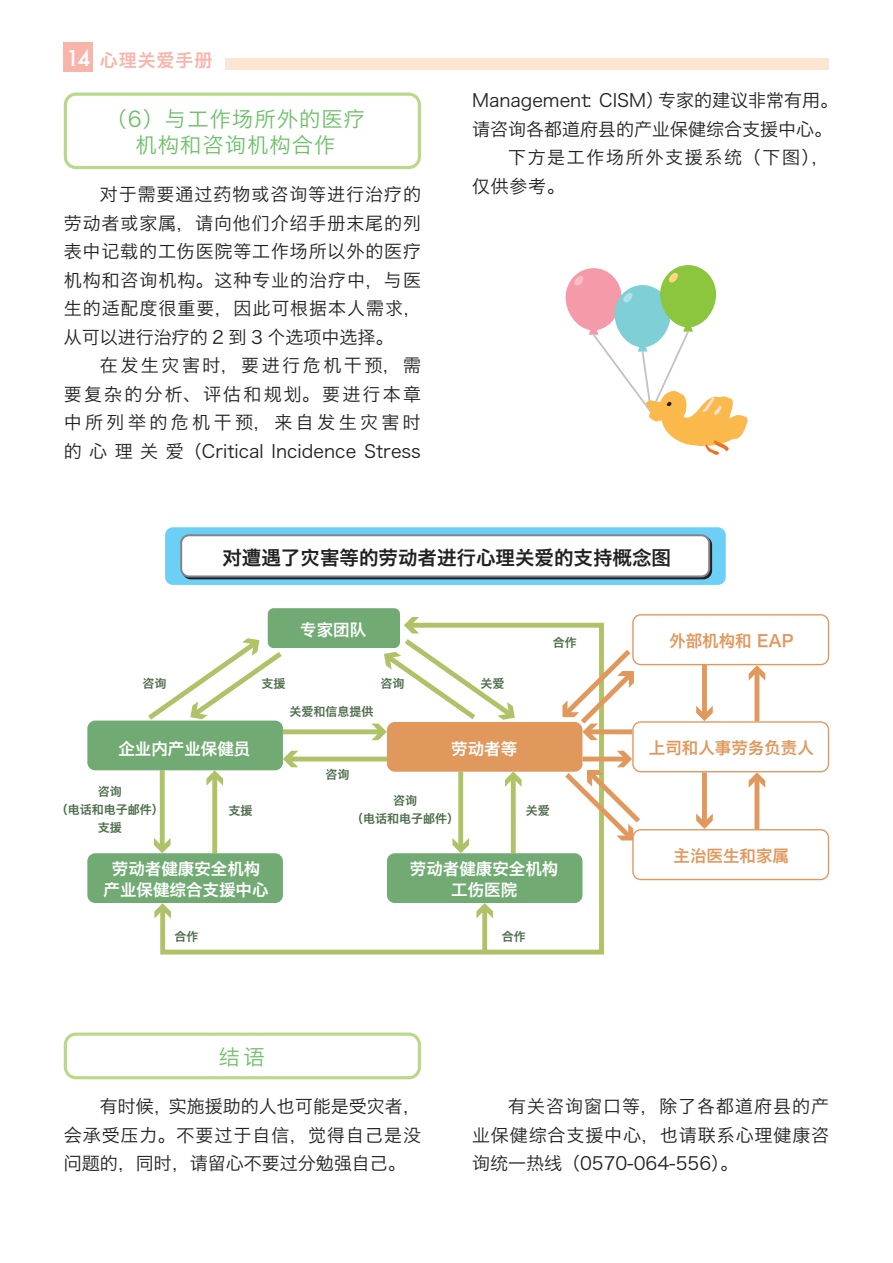
<style>
.page{position:relative;width:893px;height:1263px;background:#fff}
.page>*{position:absolute;margin:0;border:0;box-sizing:border-box;transform-origin:0 0}
.t1{font:21.3px/25.5px "Hiragino Sans GB W3";letter-spacing:.05em;color:#6bc067;text-align:center}
.t2{font:19.5px "Hiragino Sans GB W6";color:#231f20}
.本文_字下げ{font:18px/28.5px "Hiragino Sans GB W3";color:#231f20;text-align:justify}
.本文_字下げ-2{font:18px/28.5px "Hiragino Sans GB W3";letter-spacing:.09em;color:#231f20}
.t3{font:18px "Hiragino Sans GB W6";letter-spacing:.05em;color:#f9b4aa}
.t4{font:16.5px/21px "Hiragino Sans GB W6";color:#fff;text-align:center}
.t5{font:16.5px "Hiragino Sans GB W6";color:#e1985d}
.t6{font:12px "Hiragino Sans GB W6";color:#4c6c4a}
.s1{font-family:"Futura";font-weight:500;font-size:21.3px;color:#fff}
</style>
<div class="page">
<div style="left:64px;top:43px;width:29px;height:29px;background:#f9b4aa"></div>
<div style="left:225px;top:58px;width:604px;height:12px;background:#fee6d3"></div>
<div style="left:64px;top:1032px;width:357px;height:47px;border:3px solid #b8d989;border-radius:11px"></div>
<div style="left:64px;top:93px;width:357px;height:76px;border:3px solid #b8d989;border-radius:11px"></div>
<svg style="left:566px;top:265px;width:182px;height:190px"></svg>
<div style="left:165px;top:527px;width:561px;height:58px;background:#6bcff6;border-radius:8px"></div>
<div style="left:182px;top:536px;width:530px;height:43px;border:2px solid #231f20;border-radius:8px"></div>
<div style="left:181px;top:535px;width:528px;height:41px;background:#fff;border-radius:8px"></div>
<div style="left:180px;top:534px;width:530px;height:43px;border:2px solid #808285;border-radius:8px"></div>
<svg style="left:148px;top:709px;width:10px;height:11px"></svg>
<svg style="left:154px;top:838px;width:4px;height:11px"></svg>
<div style="left:702px;top:665px;width:5px;height:50px;background:#e1985d"></div>
<svg style="left:696px;top:706px;width:17px;height:15px"></svg>
<div style="left:754px;top:671px;width:5px;height:50px;background:#e1985d"></div>
<svg style="left:749px;top:665px;width:16px;height:16px"></svg>
<div style="left:702px;top:772px;width:5px;height:51px;background:#e1985d"></div>
<svg style="left:696px;top:813px;width:17px;height:16px"></svg>
<div style="left:754px;top:778px;width:5px;height:51px;background:#e1985d"></div>
<svg style="left:749px;top:772px;width:16px;height:16px"></svg>
<svg style="left:158px;top:620px;width:446px;height:334px"></svg>
<svg style="left:154px;top:903px;width:17px;height:15px"></svg>
<svg style="left:371px;top:617px;width:146px;height:123px"></svg>
<div style="left:482px;top:909px;width:5px;height:44px;background:#b0c268"></div>
<svg style="left:476px;top:903px;width:17px;height:15px"></svg>
<div style="left:87px;top:720px;width:196px;height:50px;background:#71ab73;border-radius:8px"></div>
<div style="left:268px;top:608px;width:132px;height:40px;background:#71ab73;border-radius:6px"></div>
<div style="left:87px;top:853px;width:196px;height:50px;background:#71ab73;border-radius:8px"></div>
<div style="left:387px;top:853px;width:195px;height:50px;background:#71ab73;border-radius:8px"></div>
<div style="left:387px;top:722px;width:195px;height:50px;background:#e1985d;border-radius:8px"></div>
<div style="left:632px;top:614px;width:197px;height:51px;border:1px solid #e1985d;border-radius:8px"></div>
<div style="left:632px;top:829px;width:197px;height:51px;border:1px solid #e1985d;border-radius:8px"></div>
<div style="left:632px;top:721px;width:197px;height:51px;border:1px solid #e1985d;border-radius:8px"></div>
<svg style="left:559px;top:644px;width:78px;height:96px"></svg>
<svg style="left:560px;top:751px;width:85px;height:92px"></svg>
<p class="t3" style="left:66px;top:48px;width:148px"><span class="s1">14</span> 心理关爱手册</p>
<p class="t1" style="left:106px;top:106px;width:261px">（6）与工作场所外的医疗机构和咨询机构合作</p>
<p class="本文_字下げ" style="left:64px;top:180px;width:359px;text-indent:36px">对于需要通过药物或咨询等进行治疗的劳动者或家属，请向他们介绍手册末尾的列表中记载的工伤医院等工作场所以外的医疗机构和咨询机构。这种专业的治疗中，与医生的适配度很重要，因此可根据本人需求，从可以进行治疗的 2 到 3 个选项中选择。</p>
<p class="本文_字下げ" style="left:64px;top:351px;width:359px;text-indent:36px">在发生灾害时，要进行危机干预，需要复杂的分析、评估和规划。要进行本章中所列举的危机干预，来自发生灾害时的心理关爱（Critical Incidence Stress</p>
<p class="本文_字下げ" style="left:472px;top:86px;width:368px">Management： CISM）专家的建议非常有用。请咨询各都道府县的产业保健综合支援中心。</p>
<p class="本文_字下げ-2" style="left:472px;top:143px;width:359px;text-indent:36px">下方是工作场所外支援系统（下图），仅供参考。</p>
<p class="t2" style="left:222px;top:544px;width:450px">对遭遇了灾害等的劳动者进行心理关爱的支持概念图</p>
<p class="t4" style="left:300px;top:618px;width:67px">专家团队</p>
<p class="t6" style="left:553px;top:634px;width:25px">合作</p>
<p class="t6" style="left:142px;top:675px;width:25px">咨询</p>
<p class="t6" style="left:261px;top:675px;width:25px">支援</p>
<p class="t6" style="left:289px;top:703px;width:85px">关爱和信息提供</p>
<p class="t6" style="left:381px;top:675px;width:25px">咨询</p>
<p class="t6" style="left:480px;top:675px;width:25px">关爱</p>
<p class="t4" style="left:118px;top:738px;width:133px">企业内产业保健员</p>
<p class="t4" style="left:451px;top:738px;width:67px">劳动者等</p>
<p class="t6" style="left:98px;top:783px;width:25px">咨询</p>
<p class="t6" style="left:56px;top:801px;width:109px">（电话和电子邮件）</p>
<p class="t6" style="left:98px;top:819px;width:25px">支援</p>
<p class="t6" style="left:229px;top:803px;width:25px">支援</p>
<p class="t6" style="left:326px;top:767px;width:25px">咨询</p>
<p class="t6" style="left:393px;top:792px;width:25px">咨询</p>
<p class="t6" style="left:351px;top:810px;width:109px">（电话和电子邮件）</p>
<p class="t6" style="left:526px;top:803px;width:25px">关爱</p>
<p class="t4" style="left:104px;top:857px;width:167px">劳动者健康安全机构产业保健综合支援中心</p>
<p class="t4" style="left:410px;top:857px;width:150px">劳动者健康安全机构工伤医院</p>
<p class="t6" style="left:174px;top:929px;width:25px">合作</p>
<p class="t6" style="left:502px;top:929px;width:25px">合作</p>
<p class="t5" style="left:669px;top:630px;width:126px">外部机构和 EAP</p>
<p class="t5" style="left:649px;top:737px;width:166px">上司和人事劳务负责人</p>
<p class="t5" style="left:674px;top:845px;width:117px">主治医生和家属</p>
<p class="t1" style="left:219px;top:1044px;width:48px">结语</p>
<p class="本文_字下げ" style="left:64px;top:1092px;width:359px;text-indent:36px">有时候，实施援助的人也可能是受灾者，会承受压力。不要过于自信，觉得自己是没问题的，同时，请留心不要过分勉强自己。</p>
<p class="本文_字下げ" style="left:472px;top:1092px;width:359px;text-indent:36px">有关咨询窗口等，除了各都道府县的产业保健综合支援中心，也请联系心理健康咨询统一热线（0570-064-556）。</p>
</div>
